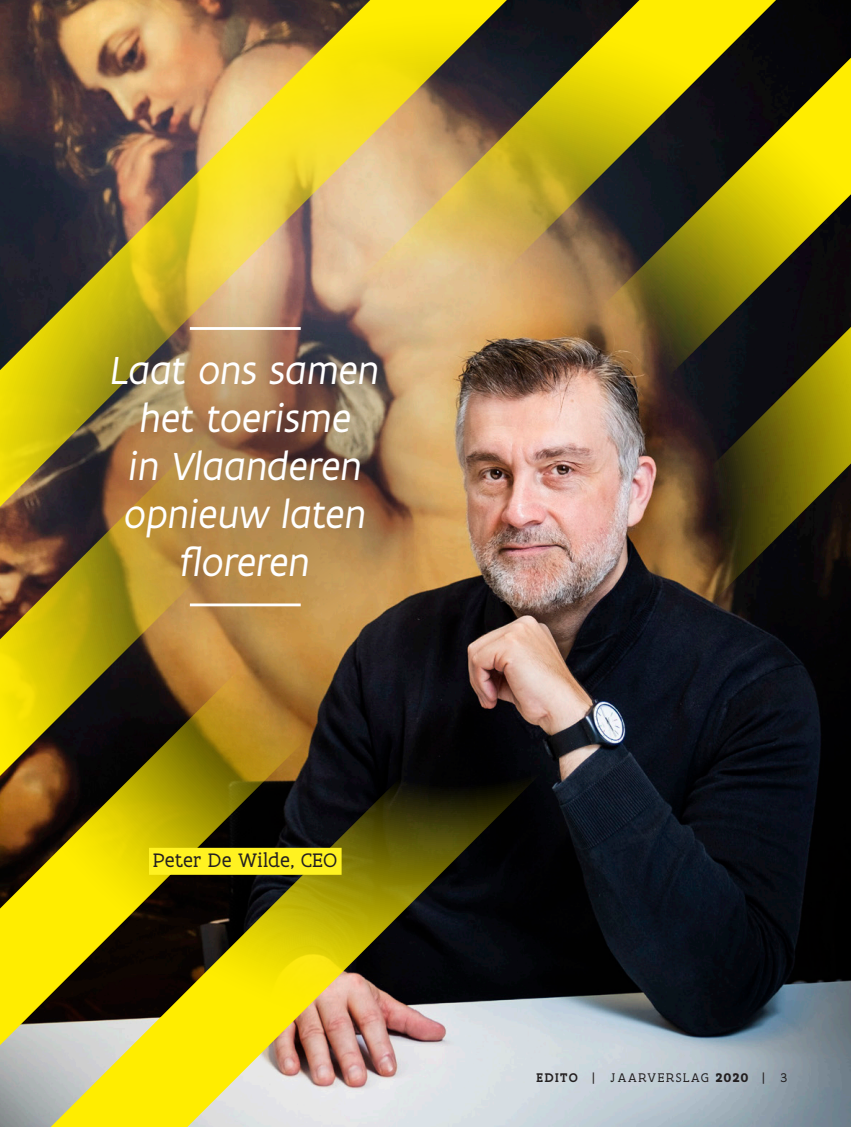
<style>
.page{position:relative;width:851px;height:1127px;background:#fff}
.page>*{position:absolute;margin:0;border:0;box-sizing:border-box;transform-origin:0 0}
.t1{font:italic 42px/48px "Flanders Art Sans";letter-spacing:-.01em;color:#fff;text-align:center;scale:.96 1}
.t2{font:21px "Flanders Art Serif";letter-spacing:.01em;color:#231f20}
.t3{font:13.5px "Flanders Art Serif";letter-spacing:.12em;color:#231f20}
.s1{font-weight:500}
.s2{font-weight:700}
</style>
<div class="page">
<img style="left:0;top:0;width:850px;height:1127px">
<div style="left:149px;top:848px;width:192px;height:27px;background:#fff221"></div>
<img style="left:52px;top:265px;width:376px;height:376px;border-radius:50%">
<hr style="left:190px;top:327px;width:111px;height:3px;background:#fff">
<hr style="left:190px;top:603px;width:111px;height:3px;background:#fff">
<p class="t1" style="left:111px;top:347px;width:281px">Laat ons samen het toerisme<br>in Vlaanderen opnieuw laten floreren</p>
<p class="t2" style="left:153px;top:848px;width:186px">Peter De Wilde, CEO</p>
<p class="t3" style="left:536px;top:1069px;width:252px"><span class="s1">EDITO</span> | JAARVERSLAG <span class="s2">2020</span> | 3</p>
</div>
